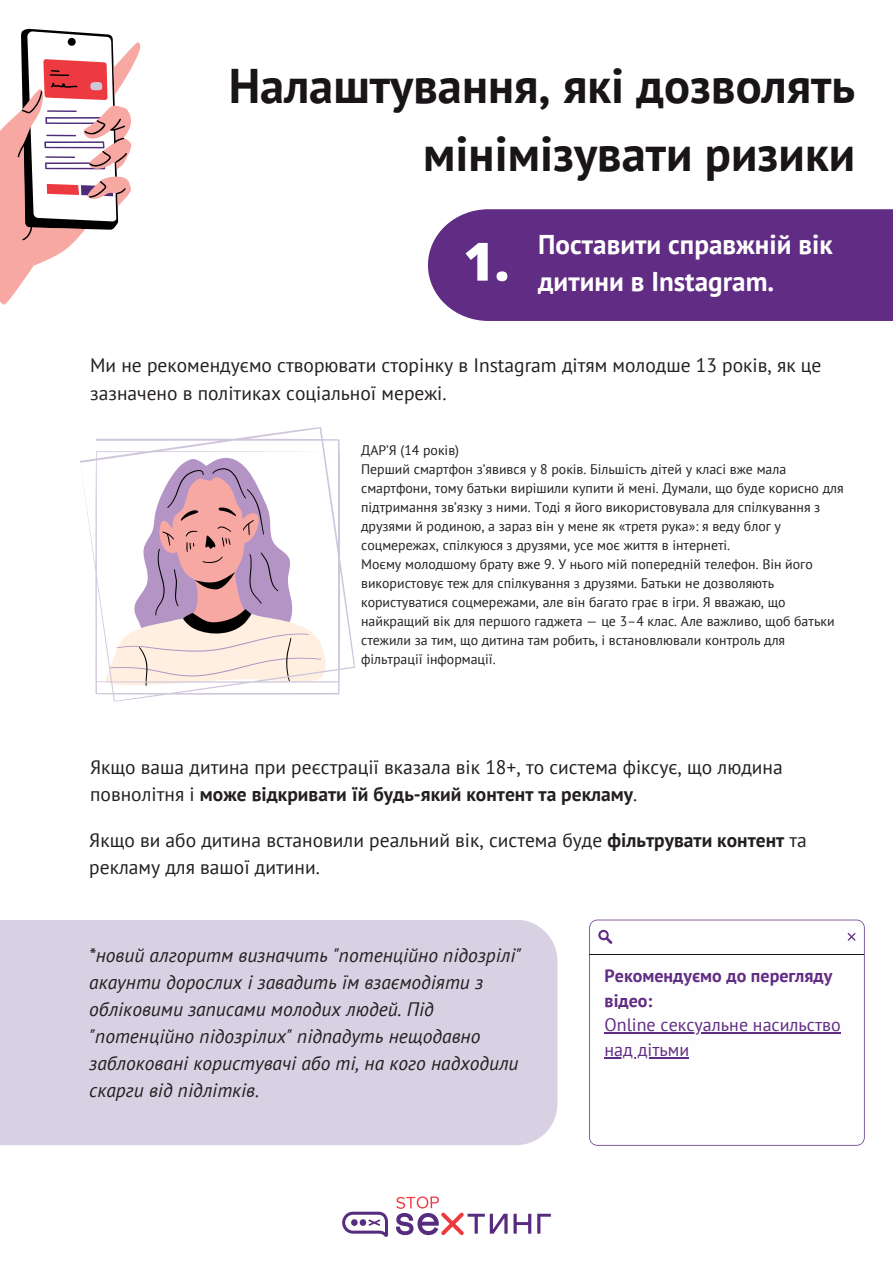
<style>
.page{position:relative;width:893px;height:1264px;background:#fff}
.page>*{position:absolute;margin:0;border:0;box-sizing:border-box;transform-origin:0 0}
.t1{font:800 52.8px "Open Sans";color:#fff}
.t2{font:700 48.45px/67.3px "PT Sans";color:#181418;text-align:right}
.t3{font:700 27.15px/37.7px "PT Sans";color:#fff}
.t4{font:19.5px/27.6px "PT Sans";color:#231f20}
.t5{font:italic 19.5px/27px "PT Sans";color:#231f20}
.t6{font:18px/24.8px "PT Sans";color:#612c83}
.t7{font:700 18px/24.8px "PT Sans";color:#612c83}
.t8{font:13.8px/19px "PT Sans";color:#231f20}
.s1{font-weight:700}
</style>
<div class="page">
<svg style="left:513px;top:1213px;width:18px;height:20px"></svg>
<svg style="left:537px;top:1213px;width:13px;height:20px"></svg>
<svg style="left:342px;top:1211px;width:46px;height:25px"></svg>
<svg style="left:396px;top:1196px;width:111px;height:39px"></svg>
<svg style="left:0;top:29px;width:141px;height:276px"></svg>
<svg style="left:80px;top:427px;width:275px;height:275px"></svg>
<svg style="left:589px;top:919px;width:275px;height:226px"></svg>
<svg style="left:847px;top:932px;width:8px;height:8px"></svg>
<svg style="left:598px;top:929px;width:14px;height:15px"></svg>
<hr style="left:589px;top:954px;width:275px;height:1px;background:#181418">
<div style="left:0;top:920px;width:557px;height:225px;background:#d8d1e3"></div>
<hr style="left:604px;top:1032px;width:236px;height:1px;background:#612c83">
<hr style="left:604px;top:1057px;width:85px;height:1px;background:#612c83">
<div style="left:428px;top:209px;width:464px;height:112px;background:#612c83"></div>
<h2 class="t2" style="left:229px;top:51px;width:628px">Налаштування, які дозволять мінімізувати ризики</h2>
<h3 class="t3" style="left:463px;top:225px;width:371px;text-indent:75px">Поставити справжній вік<br><sup>1</sup> дитини в Instagram.</h3>
<h1 class="t1" style="left:494px;top:225px;width:17px">.</h1>
<h3 class="t4" style="left:90px;top:351px;width:732px">Ми не рекомендуємо створювати сторінку в Instagram дітям молодше 13 років, як це зазначено в політиках соціальної мережі.</h3>
<p class="t8" style="left:361px;top:440px;width:484px">ДАР’Я (14 років)<br>Перший смартфон з’явився у 8 років. Більшість дітей у класі вже мала смартфони, тому батьки вирішили купити й мені. Думали, що буде корисно для підтримання зв’язку з ними. Тоді я його використовувала для спілкування з друзями й родиною, а зараз він у мене як «третя рука»: я веду блог у соцмережах, спілкуюся з друзями, усе моє життя в інтернеті.<br>Моєму молодшому брату вже 9. У нього мій попередній телефон. Він його використовує теж для спілкування з друзями. Батьки не дозволяють користуватися соцмережами, але він багато грає в ігри. Я вважаю, що найкращий вік для першого гаджета — це 3–4 клас. Але важливо, щоб батьки стежили за тим, що дитина там робить, і встановлювали контроль для фільтрації інформації.</p>
<h3 class="t4" style="left:90px;top:752px;width:694px">Якщо ваша дитина при реєстрації вказала вік 18+, то система фіксує, що людина повнолітня і <span class="s1">може відкривати їй будь-який контент та рекламу</span>.</h3>
<h3 class="t4" style="left:89px;top:826px;width:719px;line-height:27px">Якщо ви або дитина встановили реальний вік, система буде <span class="s1">фільтрувати контент</span> та рекламу для вашої дитини.</h3>
<p class="t5" style="left:89px;top:941px;width:433px">*новий алгоритм визначить "потенційно підозрілі" акаунти дорослих і завадить їм взаємодіяти з обліковими записами молодих людей. Під "потенційно підозрілих" підпадуть нещодавно заблоковані користувачі або ті, на кого надходили скарги від підлітків.</p>
<h3 class="t7" style="left:604px;top:962px;width:229px">Рекомендуємо до перегляду відео:</h3>
<h3 class="t6" style="left:604px;top:1012px;width:238px">Online сексуальне насильство над дітьми</h3>
</div>
